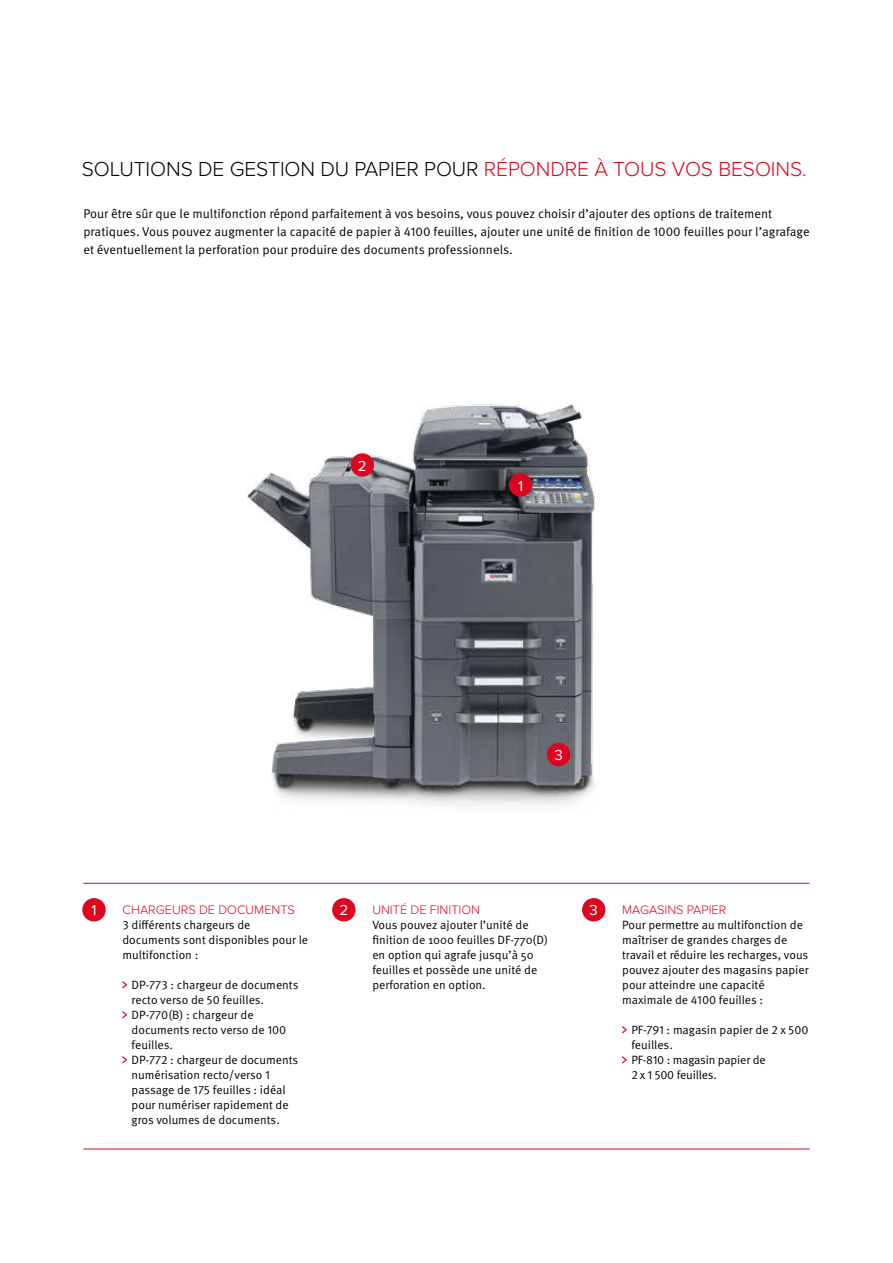
<style>
.page{position:relative;width:893px;height:1263px;background:#fff}
.page>*{position:absolute;margin:0;border:0;box-sizing:border-box;transform-origin:0 0}
.t1{font:300 21px "Proxima Nova";letter-spacing:-.005em;color:#000}
.t2{font:15px "Proxima Nova";color:#fff}
.t3{font:12.75px/18px "Meta Pro Norm";color:#000}
.t4{font:300 12.75px "Proxima Nova";color:#dc0621}
.t5{font:12px/15px "Meta Pro Norm";color:#000}
.s1{color:#dc0621}
</style>
<div class="page">
<img style="left:213px;top:403px;width:467px;height:503px">
<hr style="left:83px;top:883px;width:727px;height:1px;background:#dc0621">
<div style="left:82px;top:898px;width:24px;height:23px;background:#dc0621;border-radius:50%"></div>
<div style="left:582px;top:898px;width:23px;height:23px;background:#dc0621;border-radius:50%"></div>
<div style="left:509px;top:473px;width:23px;height:24px;background:#dc0621;border-radius:50%"></div>
<div style="left:351px;top:453px;width:23px;height:24px;background:#dc0621;border-radius:50%"></div>
<div style="left:547px;top:743px;width:23px;height:23px;background:#dc0621;border-radius:50%"></div>
<hr style="left:83px;top:1148px;width:727px;height:1px;background:#dc0621">
<div style="left:332px;top:898px;width:24px;height:23px;background:#dc0621;border-radius:50%"></div>
<svg style="left:122px;top:981px;width:5px;height:8px"></svg>
<svg style="left:122px;top:1011px;width:5px;height:8px"></svg>
<svg style="left:122px;top:1056px;width:5px;height:8px"></svg>
<svg style="left:622px;top:1026px;width:5px;height:8px"></svg>
<svg style="left:622px;top:1056px;width:5px;height:8px"></svg>
<h1 class="t1" style="left:82px;top:157px;width:727px">SOLUTIONS DE GESTION DU PAPIER POUR <span class="s1">RÉPONDRE À TOUS VOS BESOINS.</span></h1>
<p class="t3" style="left:83px;top:203px;width:728px">Pour être sûr que le multifonction répond parfaitement à vos besoins, vous pouvez choisir d’ajouter des options de traitement pratiques. Vous pouvez augmenter la capacité de papier à 4100 feuilles, ajouter une unité de finition de 1000 feuilles pour l’agrafage et éventuellement la perforation pour produire des documents professionnels.</p>
<p class="t2" style="left:358px;top:457px;width:10px">2</p>
<p class="t2" style="left:518px;top:477px;width:7px">1</p>
<p class="t2" style="left:554px;top:746px;width:10px">3</p>
<p class="t4" style="left:372px;top:902px;width:109px">UNITÉ DE FINITION</p>
<p class="t5" style="left:372px;top:916px;width:177px">Vous pouvez ajouter l’unité de finition de 1000 feuilles DF-770(D) en option qui agrafe jusqu’à 50 feuilles et possède une unité de perforation en option.</p>
<p class="t4" style="left:122px;top:902px;width:174px">CHARGEURS DE DOCUMENTS</p>
<p class="t5" style="left:122px;top:916px;width:187px">3 différents chargeurs de documents sont disponibles pour le multifonction :</p>
<p class="t5" style="left:132px;top:976px;width:168px">DP-773 : chargeur de documents recto verso de 50 feuilles.<br>DP-770(B) : chargeur de documents recto verso de 100 feuilles.<br>DP-772 : chargeur de documents numérisation recto/verso 1 passage de 175 feuilles : idéal pour numériser rapidement de gros volumes de documents.</p>
<p class="t2" style="left:91px;top:902px;width:7px">1</p>
<p class="t2" style="left:590px;top:902px;width:10px">3</p>
<p class="t2" style="left:339px;top:902px;width:10px">2</p>
<p class="t4" style="left:622px;top:902px;width:106px">MAGASINS PAPIER</p>
<p class="t5" style="left:622px;top:916px;width:188px">Pour permettre au multifonction de maîtriser de grandes charges de travail et réduire les recharges, vous pouvez ajouter des magasins papier pour atteindre une capacité maximale de 4100 feuilles :</p>
<p class="t5" style="left:631px;top:1021px;width:179px">PF-791 : magasin papier de 2 x 500 feuilles.<br>PF-810 : magasin papier de<br>2 x 1 500 feuilles.</p>
</div>
